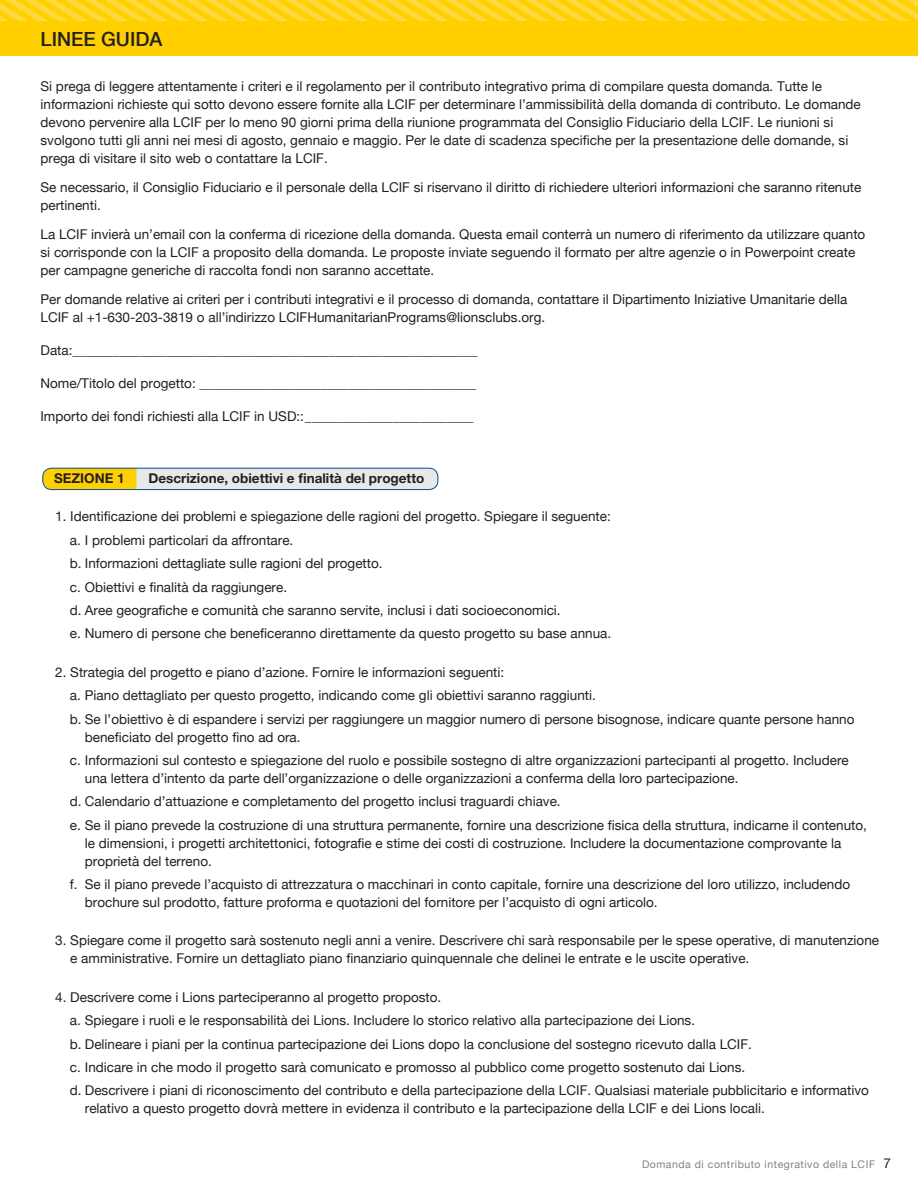
<style>
.page{position:relative;width:918px;height:1188px;background:#fff}
.page>*{position:absolute;margin:0;border:0;box-sizing:border-box;transform-origin:0 0}
.t1{font:500 19.5px "Helvetica Neue";color:#231f20}
.t2{font:13.5px/23.4px "Helvetica Neue";color:#231f20}
.t3{font:700 13.5px "Helvetica Neue LT Std";color:#231f20}
.t4{font:10.5px "Helvetica Neue";letter-spacing:.05em;color:#808285}
.s1{font-size:13.5px;color:#231f20}
</style>
<div class="page">
<div style="left:0;top:0;width:918px;height:55px;background:#ffcf00"></div>
<svg style="left:0;top:0;width:918px;height:20px"></svg>
<div style="left:47px;top:468px;width:391px;height:22px;background:#e7e8e8;border-radius:9px"></div>
<div style="left:42px;top:468px;width:94px;height:22px;background:#ffcf00"></div>
<div style="left:42px;top:468px;width:396px;height:22px;border:1px solid #004f95;border-radius:9px"></div>
<h1 class="t1" style="left:40px;top:23px;width:124px">LINEE GUIDA</h1>
<p class="t2" style="left:40px;top:78px;width:822px;line-height:18px">Si prega di leggere attentamente i criteri e il regolamento per il contributo integrativo prima di compilare questa domanda. Tutte le informazioni richieste qui sotto devono essere fornite alla LCIF per determinare l’ammissibilità della domanda di contributo. Le domande devono pervenire alla LCIF per lo meno 90 giorni prima della riunione programmata del Consiglio Fiduciario della LCIF. Le riunioni si svolgono tutti gli anni nei mesi di agosto, gennaio e maggio. Per le date di scadenza specifiche per la presentazione delle domande, si prega di visitare il sito web o contattare la LCIF.</p>
<p class="t2" style="left:40px;top:179px;width:822px;line-height:18px">Se necessario, il Consiglio Fiduciario e il personale della LCIF si riservano il diritto di richiedere ulteriori informazioni che saranno ritenute pertinenti.</p>
<p class="t2" style="left:40px;top:226px;width:826px;line-height:18px">La LCIF invierà un’email con la conferma di ricezione della domanda. Questa email conterrà un numero di riferimento da utilizzare quanto si corrisponde con la LCIF a proposito della domanda. Le proposte inviate seguendo il formato per altre agenzie o in Powerpoint create per campagne generiche di raccolta fondi non saranno accettate.</p>
<p class="t2" style="left:40px;top:290px;width:808px;line-height:18px">Per domande relative ai criteri per i contributi integrativi e il processo di domanda, contattare il Dipartimento Iniziative Umanitarie della<br>LCIF al +1-630-203-3819 o all’indirizzo LCIFHumanitarianPrograms@lionsclubs.org.</p>
<p class="t2" style="left:40px;top:339px;width:439px">Data:____________________________________________________________</p>
<p class="t2" style="left:40px;top:372px;width:437px">Nome/Titolo del progetto: _________________________________________</p>
<p class="t2" style="left:40px;top:406px;width:435px">Importo dei fondi richiesti alla LCIF in USD::_________________________</p>
<p class="t3" style="left:54px;top:470px;width:18px">Sezione</p>
<p class="t3" style="left:117px;top:470px;width:9px">1</p>
<p class="t3" style="left:148px;top:470px;width:277px">Descrizione, obiettivi e finalità del progetto</p>
<p class="t2" style="left:70px;top:506px;width:543px;text-indent:-15px">1. Identificazione dei problemi e spiegazione delle ragioni del progetto. Spiegare il seguente: a. I problemi particolari da affrontare.<br>b. Informazioni dettagliate sulle ragioni del progetto.<br>c. Obiettivi e finalità da raggiungere.<br>d. Aree geografiche e comunità che saranno servite, inclusi i dati socioeconomici.<br>e. Numero di persone che beneficeranno direttamente da questo progetto su base annua.</p>
<p class="t2" style="left:70px;top:661px;width:786px;text-indent:-15px">2. Strategia del progetto e piano d’azione. Fornire le informazioni seguenti:<br>a. Piano dettagliato per questo progetto, indicando come gli obiettivi saranno raggiunti.<br>b. Se l’obiettivo è di espandere i servizi per raggiungere un maggior numero di persone bisognose, indicare quante persone hanno</p>
<p class="t2" style="left:70px;top:726px;width:781px;text-indent:15px">beneficiato del progetto fino ad ora.<br>c. Informazioni sul contesto e spiegazione del ruolo e possibile sostegno di altre organizzazioni partecipanti al progetto. Includere</p>
<p class="t2" style="left:70px;top:767px;width:799px;text-indent:15px">una lettera d’intento da parte dell’organizzazione o delle organizzazioni a conferma della loro partecipazione.<br>d. Calendario d’attuazione e completamento del progetto inclusi traguardi chiave.<br>e. Se il piano prevede la costruzione di una struttura permanente, fornire una descrizione fisica della struttura, indicarne il contenuto,</p>
<p class="t2" style="left:85px;top:835px;width:758px;line-height:18px">le dimensioni, i progetti architettonici, fotografie e stime dei costi di costruzione. Includere la documentazione comprovante la proprietà del terreno.</p>
<p class="t2" style="left:85px;top:876px;width:767px;line-height:18px;text-indent:-15px">f. Se il piano prevede l’acquisto di attrezzatura o macchinari in conto capitale, fornire una descrizione del loro utilizzo, includendo brochure sul prodotto, fatture proforma e quotazioni del fornitore per l’acquisto di ogni articolo.</p>
<p class="t2" style="left:70px;top:932px;width:810px;line-height:18px;text-indent:-15px">3. Spiegare come il progetto sarà sostenuto negli anni a venire. Descrivere chi sarà responsabile per le spese operative, di manutenzione e amministrative. Fornire un dettagliato piano finanziario quinquennale che delinei le entrate e le uscite operative.</p>
<p class="t2" style="left:70px;top:986px;width:801px;text-indent:-15px">4. Descrivere come i Lions parteciperanno al progetto proposto.<br>a. Spiegare i ruoli e le responsabilità dei Lions. Includere lo storico relativo alla partecipazione dei Lions.<br>b. Delineare i piani per la continua partecipazione dei Lions dopo la conclusione del sostegno ricevuto dalla LCIF.<br>c. Indicare in che modo il progetto sarà comunicato e promosso al pubblico come progetto sostenuto dai Lions.<br>d. Descrivere i piani di riconoscimento del contributo e della partecipazione della LCIF. Qualsiasi materiale pubblicitario e informativo</p>
<p class="t2" style="left:85px;top:1098px;width:682px">relativo a questo progetto dovrà mettere in evidenza il contributo e la partecipazione della LCIF e dei Lions locali.</p>
<p class="t4" style="left:642px;top:1157px;width:250px">Domanda di contributo integrativo della LCI F <span class="s1">7</span></p>
</div>
